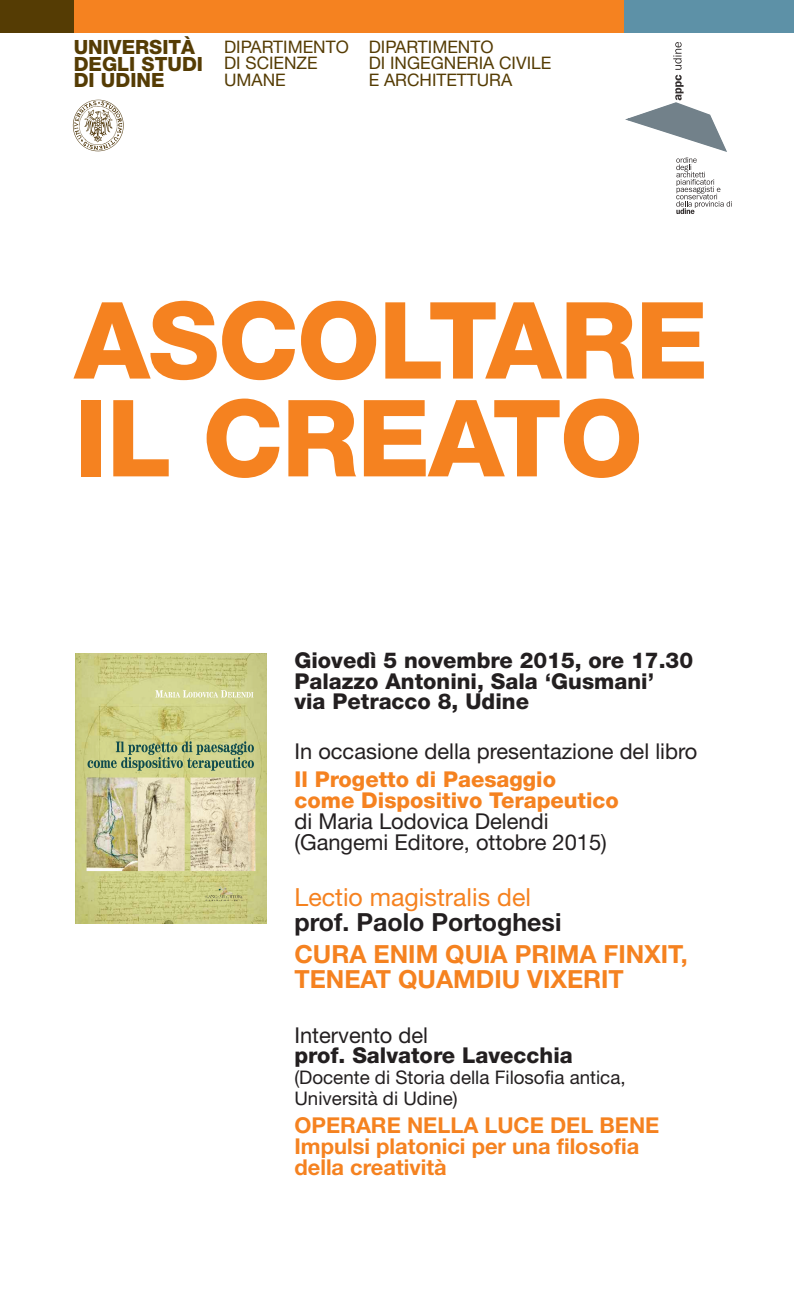
<style>
.page{position:relative;width:794px;height:1290px;background:#fff}
.page>*{position:absolute;margin:0;border:0;box-sizing:border-box;transform-origin:0 0}
.t1{font:800 106.75px/97.8px "Helvetica Neue";letter-spacing:-.015em;color:#f58220}
.t2{font:700 25.03px/25px "Helvetica Neue";color:#f58220}
.t3{font:25.03px "Helvetica Neue";color:#f58220}
.t4{font:700 25.03px "Helvetica Neue";color:#231f20}
.t5{font:21.88px/20.8px "Helvetica Neue";color:#231f20}
.t6{font:800 21.88px/20.8px "Helvetica Neue";color:#231f20}
.t7{font:700 21.88px/20.8px "Helvetica Neue";color:#f58220}
.t8{font:800 21.88px/20.8px "Helvetica Neue";color:#f58220}
.t9{font:800 19.6px/16.4px "Helvetica Neue";color:#553c04}
.t10{font:18.72px/20.8px "Helvetica Neue";color:#231f20}
.t11{font:17.24px/16.4px "Helvetica Neue";color:#553c04}
</style>
<div class="page">
<img style="left:73px;top:100px;width:51px;height:51px">
<div style="left:0;top:0;width:142px;height:33px;background:#553c04"></div>
<div style="left:74px;top:0;width:686px;height:33px;background:#f58220"></div>
<div style="left:624px;top:0;width:170px;height:33px;background:#5d91a7"></div>
<img style="left:75px;top:654px;width:191px;height:269px">
<svg style="left:625px;top:42px;width:107px;height:172px"></svg>
<p class="t9" style="left:74px;top:41px;width:131px">UNIVERSITÀ<br>DEGLI STUDI<br>DI UDINE</p>
<p class="t11" style="left:224px;top:40px;width:126px">DIPARTIMENTO<br>DI SCIENZE<br>UMANE</p>
<p class="t11" style="left:369px;top:40px;width:184px">DIPARTIMENTO<br>DI INGEGNERIA CIVILE<br>E ARCHITETTURA</p>
<h1 class="t1" style="left:74px;top:301px;width:635px">ASCOLTARE<br>IL CREATO</h1>
<p class="t6" style="left:294px;top:651px;width:400px">Giovedì 5 novembre 2015, ore 17.30<br>Palazzo Antonini, Sala ‘Gusmani’<br>via Petracco 8, Udine</p>
<p class="t5" style="left:294px;top:743px;width:404px">In occasione della presentazione del libro</p>
<p class="t8" style="left:294px;top:771px;width:326px">Il Progetto di Paesaggio come Dispositivo Terapeutico</p>
<p class="t5" style="left:294px;top:813px;width:314px">di Maria Lodovica Delendi (Gangemi Editore, ottobre 2015)</p>
<p class="t3" style="left:294px;top:888px;width:238px">Lectio magistralis del</p>
<p class="t4" style="left:294px;top:913px;width:268px">prof. Paolo Portoghesi</p>
<p class="t2" style="left:294px;top:944px;width:395px">CURA ENIM QUIA PRIMA FINXIT,<br>TENEAT QUAMDIU VIXERIT</p>
<p class="t5" style="left:294px;top:1026px;width:135px">Intervento del</p>
<p class="t6" style="left:294px;top:1047px;width:280px">prof. Salvatore Lavecchia</p>
<p class="t10" style="left:294px;top:1069px;width:333px">(Docente di Storia della Filosofia antica,<br>Università di Udine)</p>
<p class="t7" style="left:294px;top:1117px;width:366px">OPERARE NELLA LUCE DEL BENE<br>Impulsi platonici per una filosofia della creatività</p>
</div>
